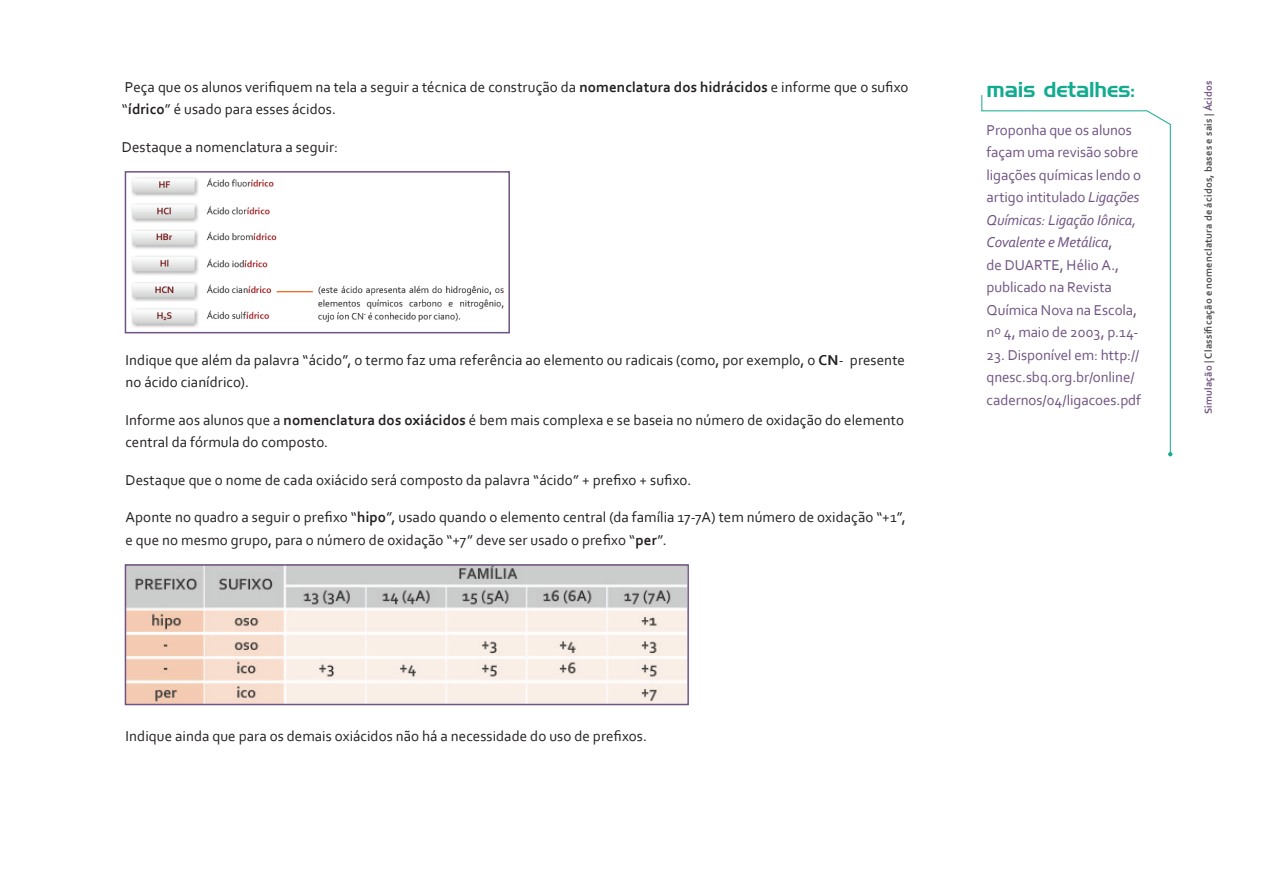
<style>
.page{position:relative;width:1263px;height:893px;background:#fff}
.page>*{position:absolute;margin:0;border:0;box-sizing:border-box;transform-origin:0 0}
.t1{font:21px "Handel Gothic BT";letter-spacing:-.01em;color:#12ab8f}
.t2{font:15px/22.5px "Corbel";letter-spacing:.005em;color:#231f20}
.t3{font:15px/22.5px "Corbel";letter-spacing:-.005em;color:#705382}
.t4{font:700 10.5px "Corbel";letter-spacing:.02em;color:#4b4c4d}
.s1{font-weight:700}
.s2{font-style:italic}
.s3{color:#705382}
</style>
<div class="page">
<img style="left:131px;top:177px;width:373px;height:151px">
<div style="left:125px;top:171px;width:385px;height:162px;border:2px solid #705382"></div>
<svg style="left:981px;top:95px;width:190px;height:357px"></svg>
<svg style="left:1168px;top:452px;width:4px;height:4px"></svg>
<img style="left:128px;top:567px;width:558px;height:135px">
<div style="left:125px;top:564px;width:564px;height:141px;border:2px solid #705382"></div>
<p class="t2" style="left:122px;top:75px;width:788px">Peça que os alunos verifiquem na tela a seguir a técnica de construção da <span class="s1">nomenclatura dos hidrácidos</span> e informe que o sufixo “<span class="s1">ídrico</span>” é usado para esses ácidos.</p>
<p class="t2" style="left:122px;top:135px;width:218px">Destaque a nomenclatura a seguir:</p>
<p class="t2" style="left:125px;top:348px;width:781px">Indique que além da palavra “ácido”, o termo faz uma referência ao elemento ou radicais (como, por exemplo, o <span class="s1">CN</span>- presente no ácido cianídrico).</p>
<p class="t2" style="left:125px;top:408px;width:780px">Informe aos alunos que a <span class="s1">nomenclatura dos oxiácidos</span> é bem mais complexa e se baseia no número de oxidação do elemento central da fórmula do composto.</p>
<p class="t2" style="left:125px;top:468px;width:567px">Destaque que o nome de cada oxiácido será composto da palavra “ácido” + prefixo + sufixo.</p>
<p class="t2" style="left:125px;top:505px;width:782px">Aponte no quadro a seguir o prefixo “<span class="s1">hipo</span>”, usado quando o elemento central (da família 17-7A) tem número de oxidação “+1”, e que no mesmo grupo, para o número de oxidação “+7” deve ser usado o prefixo “<span class="s1">per</span>”.</p>
<p class="t2" style="left:125px;top:724px;width:523px">Indique ainda que para os demais oxiácidos não há a necessidade do uso de prefixos.</p>
<h1 class="t1" style="left:986px;top:77px;width:150px">mais detalhes:</h1>
<p class="t3" style="left:986px;top:118px;width:156px">Proponha que os alunos façam uma revisão sobre ligações químicas lendo o artigo intitulado <span class="s2">Ligações<br>Químicas: Ligação Iônica,<br>Covalente e Metálica</span>,<br>de DUARTE, Hélio A., publicado na Revista<br>Química Nova na Escola, n<sup>o</sup> 4, maio de 2003, p.14-</p>
<p class="t3" style="left:986px;top:343px;width:156px">23. Disponível em: http:// qnesc.sbq.org.br/online/ cadernos/04/ligacoes.pdf</p>
<p class="t4" style="left:1202px;top:414px;width:335px;rotate:-90deg"><span class="s3">Simulação</span> | Classificação e nomenclatura de ácidos, bases e sais | <span class="s3">Ácidos</span></p>
</div>
